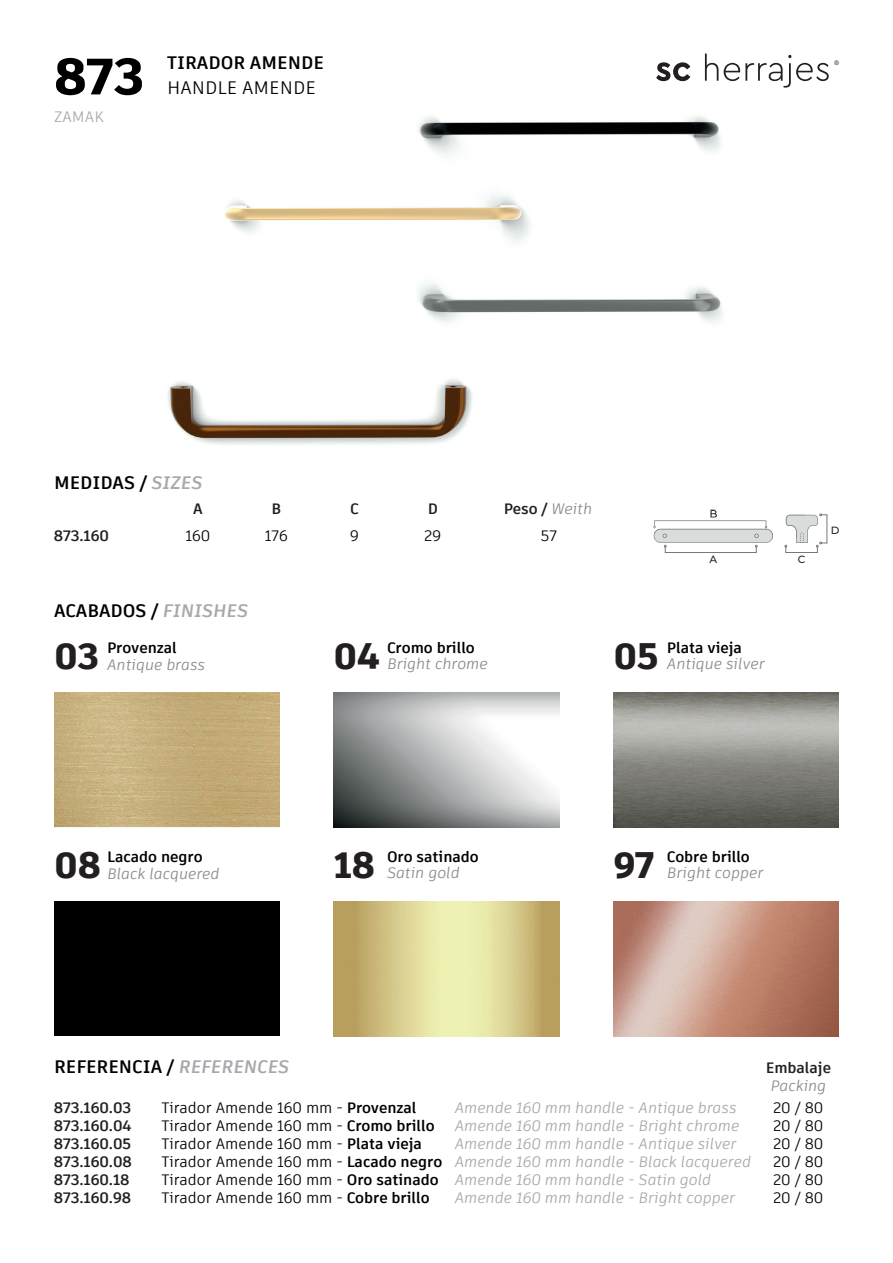
<style>
.page{position:relative;width:893px;height:1263px;background:#fff}
.page>*{position:absolute;margin:0;border:0;box-sizing:border-box;transform-origin:0 0}
.t1{font:900 51px "Artifakt Element";color:#000}
.t2{font:900 36px "Artifakt Element";color:#231f20}
.t3{font:700 18px "Artifakt Element";color:#000}
.t4{font:18px "Artifakt Element";color:#000}
.t5{font:15px/18px "Artifakt Element";color:#000}
.t6{font:italic 15px/18px "Artifakt Element";color:#a8a9ad}
.t7{font:700 15px/18px "Artifakt Element";color:#231f20}
.t8{font:italic 15px "Artifakt Element";color:#8a8c8f}
.t9{font:700 15px "Artifakt Element";color:#000}
.t10{font:15px "Artifakt Element";color:#a8a9ad}
.t11{font:500 10.5px "Montserrat";color:#231f20}
.t12{font:6.15px "Arial";color:#231f20}
.s1{font-style:italic;color:#a8a9ad}
.s2{font-weight:400;font-style:italic;color:#8a8c8f}
.s3{font-weight:700}
</style>
<div class="page">
<img style="left:167px;top:116px;width:556px;height:329px">
<svg style="left:656px;top:62px;width:34px;height:19px"></svg>
<svg style="left:705px;top:54px;width:13px;height:27px"></svg>
<svg style="left:724px;top:55px;width:105px;height:33px"></svg>
<img style="left:55px;top:692px;width:225px;height:135px">
<div style="left:55px;top:901px;width:225px;height:135px;background:#000"></div>
<img style="left:334px;top:692px;width:225px;height:135px">
<img style="left:334px;top:901px;width:225px;height:135px">
<img style="left:614px;top:692px;width:225px;height:135px">
<img style="left:614px;top:901px;width:225px;height:135px">
<svg style="left:653px;top:510px;width:120px;height:43px"></svg>
<svg style="left:784px;top:513px;width:43px;height:40px"></svg>
<h1 class="t1" style="left:54px;top:41px;width:92px">873</h1>
<p class="t10" style="left:54px;top:107px;width:52px">ZAMAK</p>
<p class="t3" style="left:167px;top:50px;width:158px">TIRADOR AMENDE</p>
<p class="t4" style="left:167px;top:75px;width:150px">HANDLE AMENDE</p>
<p class="t12" style="left:834px;top:58px;width:6px">®</p>
<p class="t3" style="left:54px;top:470px;width:150px">MEDIDAS / <span class="s1">SIZES</span></p>
<p class="t7" style="left:193px;top:500px;width:11px">A</p>
<p class="t7" style="left:271px;top:500px;width:11px">B</p>
<p class="t7" style="left:350px;top:500px;width:10px">C</p>
<p class="t7" style="left:428px;top:500px;width:12px">D</p>
<p class="t7" style="left:504px;top:500px;width:90px">Peso / <span class="s2">Weith</span></p>
<p class="t7" style="left:54px;top:526px;width:57px">873.160</p>
<p class="t5" style="left:185px;top:527px;width:26px">160</p>
<p class="t5" style="left:265px;top:527px;width:24px">176</p>
<p class="t5" style="left:350px;top:527px;width:10px">9</p>
<p class="t5" style="left:425px;top:527px;width:18px">29</p>
<p class="t5" style="left:541px;top:527px;width:18px">57</p>
<p class="t11" style="left:831px;top:523px;width:10px">D</p>
<p class="t11" style="left:709px;top:552px;width:9px">A</p>
<p class="t11" style="left:798px;top:552px;width:9px">C</p>
<p class="t3" style="left:54px;top:598px;width:196px">ACABADOS / <span class="s1">FINISHES</span></p>
<h2 class="t2" style="left:55px;top:631px;width:46px">03</h2>
<p class="t9" style="left:107px;top:637px;width:71px">Provenzal</p>
<p class="t8" style="left:107px;top:654px;width:100px">Antique brass</p>
<h2 class="t2" style="left:334px;top:631px;width:47px">04</h2>
<p class="t9" style="left:387px;top:637px;width:89px">Cromo brillo</p>
<p class="t8" style="left:387px;top:654px;width:102px">Bright chrome</p>
<h2 class="t2" style="left:614px;top:631px;width:46px">05</h2>
<p class="t9" style="left:667px;top:637px;width:77px">Plata vieja</p>
<p class="t8" style="left:667px;top:654px;width:99px">Antique silver</p>
<h2 class="t2" style="left:55px;top:840px;width:48px">08</h2>
<p class="t9" style="left:107px;top:846px;width:97px">Lacado negro</p>
<p class="t8" style="left:107px;top:863px;width:114px">Black lacquered</p>
<h2 class="t2" style="left:334px;top:840px;width:43px">18</h2>
<p class="t9" style="left:387px;top:846px;width:93px">Oro satinado</p>
<p class="t8" style="left:387px;top:863px;width:74px">Satin gold</p>
<h2 class="t2" style="left:614px;top:840px;width:42px">97</h2>
<p class="t9" style="left:667px;top:846px;width:84px">Cobre brillo</p>
<p class="t8" style="left:667px;top:863px;width:98px">Bright copper</p>
<p class="t3" style="left:54px;top:1054px;width:237px">REFERENCIA / <span class="s1">REFERENCES</span></p>
<p class="t5" style="left:162px;top:1099px;width:282px">Tirador Amende 160 mm - <span class="s3">Provenzal </span>Tirador Amende 160 mm - <span class="s3">Cromo brillo </span>Tirador Amende 160 mm - <span class="s3">Plata vieja </span>Tirador Amende 160 mm - <span class="s3">Lacado negro </span>Tirador Amende 160 mm - <span class="s3">Oro satinado </span>Tirador Amende 160 mm - <span class="s3">Cobre brillo</span></p>
<p class="t6" style="left:455px;top:1099px;width:298px">Amende 160 mm handle - Antique brass Amende 160 mm handle - Bright chrome Amende 160 mm handle - Antique silver Amende 160 mm handle - Black lacquered Amende 160 mm handle - Satin gold Amende 160 mm handle - Bright copper</p>
<p class="t7" style="left:54px;top:1099px;width:79px">873.160.03<br>873.160.04<br>873.160.05<br>873.160.08<br>873.160.18<br>873.160.98</p>
<p class="t7" style="left:766px;top:1059px;width:67px">Embalaje</p>
<p class="t8" style="left:771px;top:1075px;width:57px">Packing</p>
<p class="t5" style="left:773px;top:1099px;width:51px;text-align:justify">20 / 80<br>20 / 80<br>20 / 80<br>20 / 80<br>20 / 80<br>20 / 80</p>
</div>
